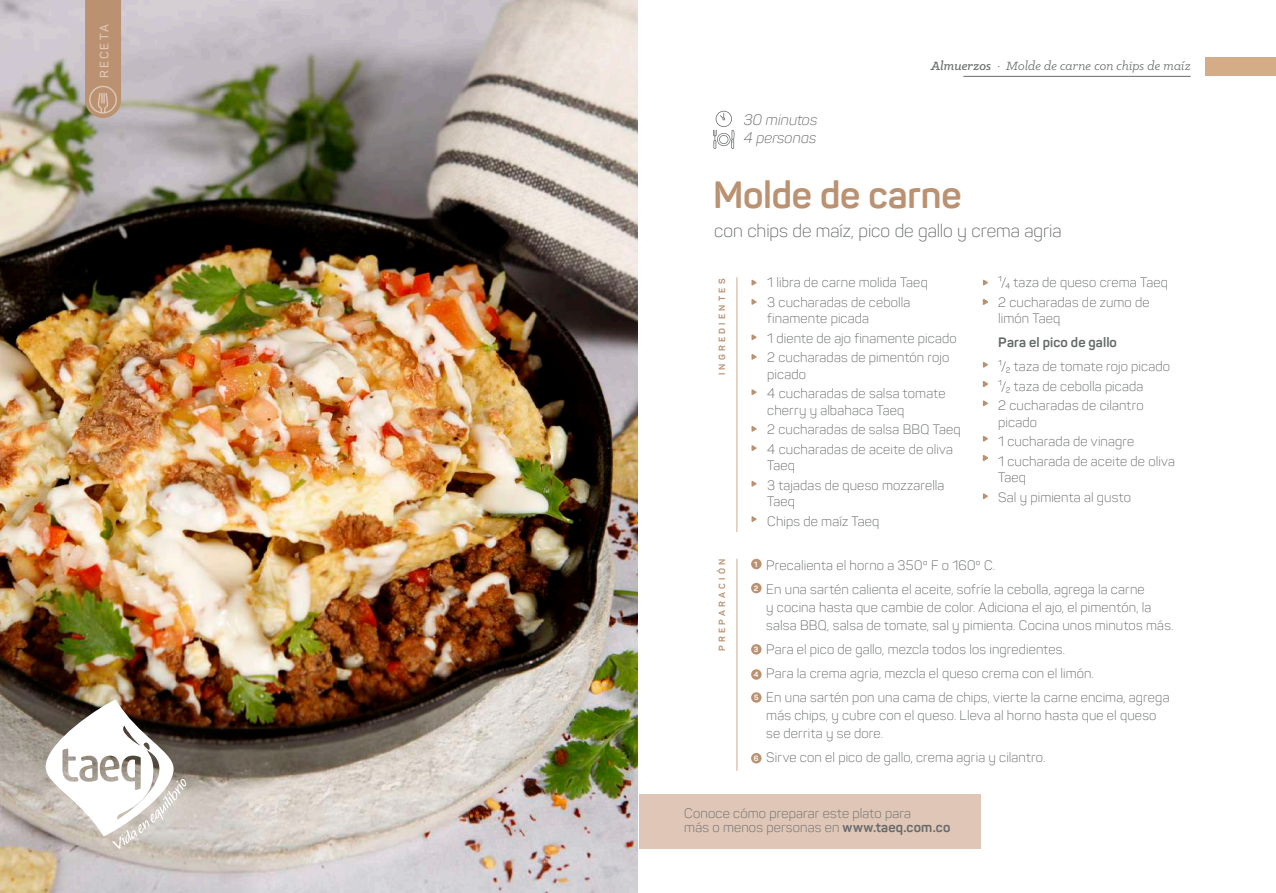
<style>
.page{position:relative;width:1276px;height:893px;background:#fff}
.page>*{position:absolute;margin:0;border:0;box-sizing:border-box;transform-origin:0 0}
.t1{font:700 37.5px "Panton";letter-spacing:-.005em;color:#bb9271}
.t2{font:300 18px "Panton";letter-spacing:-.005em;color:#666a6b}
.t3{font:italic 300 15px/18px "Panton";letter-spacing:.005em;color:#666a6b}
.t4{font:300 13.5px/19.5px "Panton";letter-spacing:.01em;color:#666a6b}
.t5{font:italic 13.5px "Klinic Slab";letter-spacing:.005em;color:#666a6b}
.t6{font:700 13.5px "Panton";letter-spacing:.01em;color:#666a6b}
.t7{font:600 12px "Panton";letter-spacing:.17em;color:#dfc6b6}
.t8{font:700 8.85px "Panton";letter-spacing:.36em;color:#bb9271}
.t9{font:700 7.5px "Panton";color:#fff}
.s1{font-weight:500}
.s2{font-weight:700}
</style>
<div class="page">
<div style="left:1205px;top:57px;width:71px;height:19px;background:#d4ad87"></div>
<hr style="left:963px;top:76px;width:227px;height:1px;background:#666a6b">
<img style="left:0;top:0;width:638px;height:893px">
<svg style="left:85px;top:0;width:36px;height:118px;background:#bb9475"></svg>
<svg style="left:713px;top:111px;width:21px;height:38px"></svg>
<hr style="left:736px;top:277px;width:1px;height:255px;background:#dfc6b6">
<svg style="left:751px;top:279px;width:5px;height:7px"></svg>
<svg style="left:983px;top:279px;width:5px;height:7px"></svg>
<svg style="left:983px;top:362px;width:5px;height:6px"></svg>
<svg style="left:983px;top:436px;width:5px;height:6px"></svg>
<svg style="left:751px;top:354px;width:5px;height:6px"></svg>
<svg style="left:751px;top:445px;width:5px;height:6px"></svg>
<svg style="left:751px;top:481px;width:5px;height:6px"></svg>
<svg style="left:751px;top:426px;width:5px;height:6px"></svg>
<svg style="left:751px;top:299px;width:5px;height:6px"></svg>
<svg style="left:983px;top:299px;width:5px;height:6px"></svg>
<svg style="left:983px;top:381px;width:5px;height:6px"></svg>
<svg style="left:983px;top:455px;width:5px;height:6px"></svg>
<svg style="left:983px;top:400px;width:5px;height:6px"></svg>
<svg style="left:983px;top:493px;width:5px;height:6px"></svg>
<svg style="left:751px;top:334px;width:5px;height:6px"></svg>
<svg style="left:751px;top:389px;width:5px;height:6px"></svg>
<svg style="left:751px;top:516px;width:5px;height:6px"></svg>
<div style="left:751px;top:559px;width:10px;height:10px;background:#bb9271;border-radius:50%"></div>
<div style="left:751px;top:583px;width:10px;height:10px;background:#bb9271;border-radius:50%"></div>
<div style="left:751px;top:644px;width:10px;height:11px;background:#bb9271;border-radius:50%"></div>
<div style="left:751px;top:669px;width:10px;height:11px;background:#bb9271;border-radius:50%"></div>
<div style="left:751px;top:692px;width:10px;height:11px;background:#bb9271;border-radius:50%"></div>
<div style="left:751px;top:753px;width:10px;height:10px;background:#bb9271;border-radius:50%"></div>
<hr style="left:736px;top:559px;width:1px;height:212px;background:#dfc6b6">
<img style="left:0;top:519px;width:298px;height:374px">
<svg style="left:44px;top:699px;width:142px;height:150px"></svg>
<div style="left:639px;top:795px;width:341px;height:54px;background:#dfc6b6"></div>
<p class="t7" style="left:97px;top:78px;width:55px;rotate:-90deg">RECETA</p>
<p class="t3" style="left:744px;top:111px;width:75px">30 minutos<br>4 personas</p>
<p class="t5" style="left:931px;top:57px;width:261px"><span class="s1">Almuerzos</span> · Molde de carne con chips de maíz</p>
<h1 class="t1" style="left:713px;top:171px;width:250px">Molde de carne</h1>
<h2 class="t2" style="left:714px;top:220px;width:349px">con chips de maíz, pico de gallo y crema agria</h2>
<p class="t8" style="left:716px;top:375px;width:98px;rotate:-90deg">INGREDIENTES</p>
<p class="t4" style="left:767px;top:273px;width:162px">1 libra de carne molida Taeq<br>3 cucharadas de cebolla</p>
<p class="t4" style="left:767px;top:309px;width:191px">finamente picada<br>1 diente de ajo finamente picado<br>2 cucharadas de pimentón rojo</p>
<p class="t4" style="left:767px;top:364px;width:180px">picado<br>4 cucharadas de salsa tomate</p>
<p class="t4" style="left:767px;top:400px;width:195px">cherry y albahaca Taeq<br>2 cucharadas de salsa BBQ Taeq<br>4 cucharadas de aceite de oliva</p>
<p class="t4" style="left:767px;top:456px;width:179px">Taeq<br>3 tajadas de queso mozzarella</p>
<p class="t4" style="left:767px;top:492px;width:114px">Taeq<br>Chips de maíz Taeq</p>
<p class="t4" style="left:998px;top:273px;width:171px">¹/₄ taza de queso crema Taeq<br>2 cucharadas de zumo de</p>
<p class="t4" style="left:998px;top:309px;width:64px">limón Taeq</p>
<p class="t6" style="left:998px;top:334px;width:120px">Para el pico de gallo</p>
<p class="t4" style="left:998px;top:357px;width:173px">¹/₂ taza de tomate rojo picado<br>¹/₂ taza de cebolla picada<br>2 cucharadas de cilantro</p>
<p class="t4" style="left:998px;top:412px;width:178px">picado<br>1 cucharada de vinagre<br>1 cucharada de aceite de oliva</p>
<p class="t4" style="left:998px;top:468px;width:134px">Taeq<br>Sal y pimienta al gusto</p>
<p class="t8" style="left:716px;top:651px;width:94px;rotate:-90deg">PREPARACIÓN</p>
<p class="t9" style="left:754px;top:559px;width:5px">1</p>
<p class="t9" style="left:754px;top:583px;width:6px">2</p>
<p class="t9" style="left:754px;top:645px;width:6px">3</p>
<p class="t9" style="left:754px;top:670px;width:6px">4</p>
<p class="t9" style="left:754px;top:693px;width:6px">5</p>
<p class="t9" style="left:754px;top:753px;width:6px">6</p>
<p class="t4" style="left:766px;top:553px;width:380px;line-height:24px">Precalienta el horno a 350º F o 160º C.<br>En una sartén calienta el aceite, sofríe la cebolla, agrega la carne</p>
<p class="t4" style="left:766px;top:598px;width:409px;line-height:18px">y cocina hasta que cambie de color. Adiciona el ajo, el pimentón, la salsa BBQ, salsa de tomate, sal y pimienta. Cocina unos minutos más.</p>
<p class="t4" style="left:766px;top:637px;width:405px;line-height:24px">Para el pico de gallo, mezcla todos los ingredientes.<br>Para la crema agria, mezcla el queso crema con el limón.<br>En una sartén pon una cama de chips, vierte la carne encima, agrega</p>
<p class="t4" style="left:766px;top:706px;width:392px;line-height:18px">más chips, y cubre con el queso. Lleva al horno hasta que el queso se derrita y se dore.</p>
<p class="t4" style="left:766px;top:747px;width:281px">Sirve con el pico de gallo, crema agria y cilantro.</p>
<p class="t4" style="left:684px;top:807px;width:268px;line-height:13.5px">Conoce cómo preparar este plato para<br>más o menos personas en <span class="s2">www.taeq.com.co</span></p>
</div>
